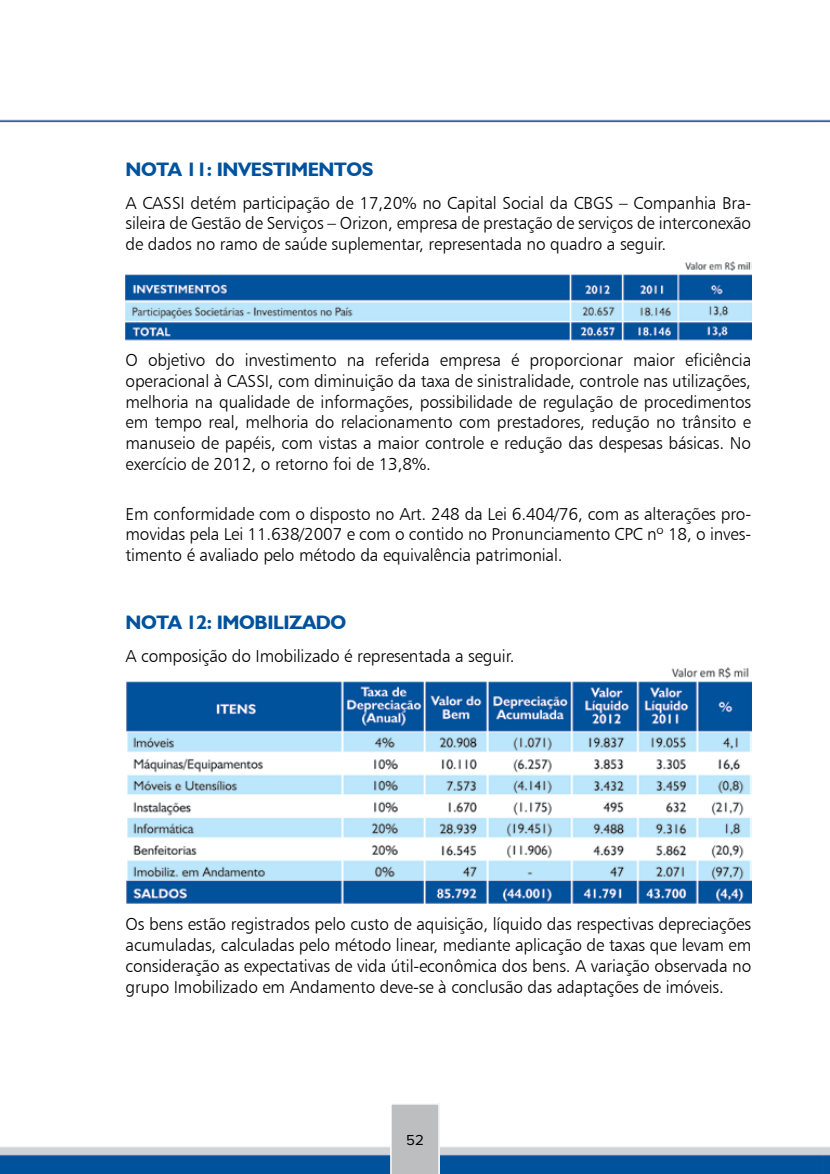
<style>
.page{position:relative;width:830px;height:1174px;background:#fff}
.page>*{position:absolute;margin:0;border:0;box-sizing:border-box;transform-origin:0 0}
.t1{font:700 19.5px "Humanist 521 BT";letter-spacing:-.02em;color:#00529c}
.t2{font:17.25px/20.7px "Humanist 777 BT Light B";letter-spacing:-.01em;color:#000;text-align:justify}
.t3{font:15px "Proxima Nova";color:#000}
</style>
<div class="page">
<img style="left:0;top:119px;width:829px;height:1055px">
<svg style="left:390px;top:1103px;width:49px;height:71px;background:#c0c2c4"></svg>
<img style="left:125px;top:668px;width:625px;height:238px">
<img style="left:125px;top:261px;width:625px;height:83px">
<p class="t1" style="left:125px;top:158px;width:249px">NOTA 11: INVESTIMENTOS</p>
<p class="t2" style="left:125px;top:192px;width:627px">A CASSI detém participação de 17,20% no Capital Social da CBGS – Companhia Bra&shy;sileira de Gestão de Serviços – Orizon, empresa de prestação de serviços de interconexão de dados no ramo de saúde suplementar, representada no quadro a seguir.</p>
<p class="t2" style="left:125px;top:349px;width:627px">O objetivo do investimento na referida empresa é proporcionar maior eficiência operacional à CASSI, com diminuição da taxa de sinistralidade, controle nas utilizações, melhoria na qualidade de informações, possibilidade de regulação de procedimentos em tempo real, melhoria do relacionamento com prestadores, redução no trânsito e manuseio de papéis, com vistas a maior controle e redução das despesas básicas. No exercício de 2012, o retorno foi de 13,8%.</p>
<p class="t2" style="left:125px;top:503px;width:627px">Em conformidade com o disposto no Art. 248 da Lei 6.404/76, com as alterações pro&shy;movidas pela Lei 11.638/2007 e com o contido no Pronunciamento CPC nº 18, o inves&shy;timento é avaliado pelo método da equivalência patrimonial.</p>
<p class="t1" style="left:125px;top:610px;width:222px">NOTA 12: IMOBILIZADO</p>
<p class="t2" style="left:125px;top:645px;width:390px">A composição do Imobilizado é representada a seguir.</p>
<p class="t2" style="left:125px;top:914px;width:627px">Os bens estão registrados pelo custo de aquisição, líquido das respectivas depreciações acumuladas, calculadas pelo método linear, mediante aplicação de taxas que levam em consideração as expectativas de vida útil-econômica dos bens. A variação observada no grupo Imobilizado em Andamento deve-se à conclusão das adaptações de imóveis.</p>
<p class="t3" style="left:406px;top:1133px;width:19px">52</p>
</div>
